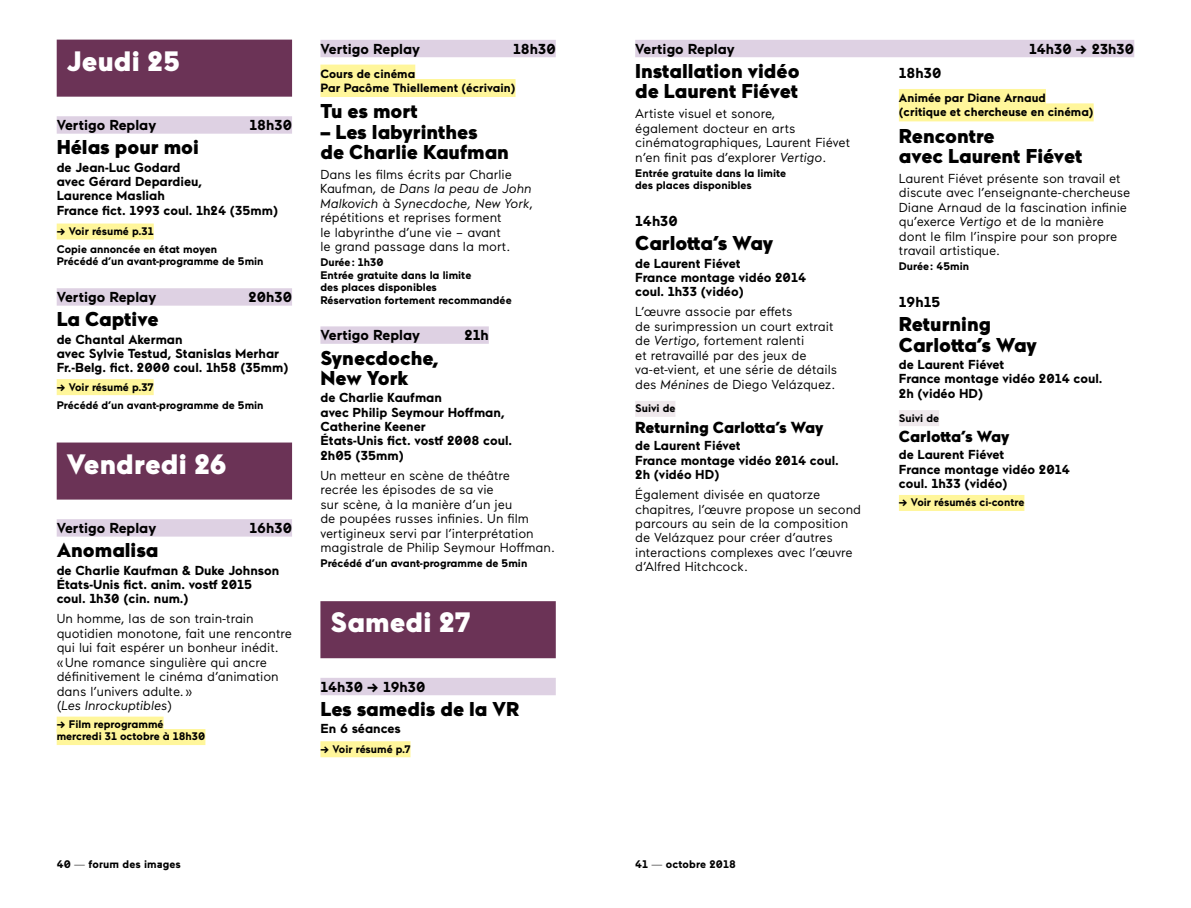
<style>
.page{position:relative;width:1191px;height:908px;background:#fff}
.page>*{position:absolute;margin:0;border:0;box-sizing:border-box;transform-origin:0 0}
.t1{font:900 28px "Maax";letter-spacing:.005em;color:#fff}
.t2{font:900 20px/20.4px "Maax";color:#000}
.t3{font:900 16px "Maax";color:#000}
.t4{font:700 14.4px "Maax";color:#000}
.t5{font:13px/14.4px "Maax";color:#000}
.t6{font:700 13px/14.4px "Maax";color:#000}
.t7{font:700 12px/14.4px "Maax";color:#000}
.t8{font:700 11px/12.4px "Maax";color:#000}
.s1{font-style:italic}
.s2{font-weight:300}
</style>
<div class="page">
<div style="left:635px;top:40px;width:499px;height:17px;background:#ded1e3"></div>
<div style="left:635px;top:400px;width:40px;height:16px;background:#efe8ec"></div>
<div style="left:899px;top:89px;width:147px;height:18px;background:#fff69b"></div>
<div style="left:899px;top:103px;width:194px;height:18px;background:#fff69b"></div>
<div style="left:899px;top:410px;width:40px;height:16px;background:#efe8ec"></div>
<div style="left:899px;top:494px;width:125px;height:16px;background:#fff69b"></div>
<div style="left:57px;top:40px;width:235px;height:57px;background:#6b3356"></div>
<div style="left:57px;top:116px;width:235px;height:18px;background:#ded1e3"></div>
<div style="left:57px;top:223px;width:97px;height:16px;background:#fff69b"></div>
<div style="left:57px;top:288px;width:235px;height:17px;background:#ded1e3"></div>
<div style="left:57px;top:379px;width:97px;height:16px;background:#fff69b"></div>
<div style="left:57px;top:442px;width:235px;height:57px;background:#6b3356"></div>
<div style="left:57px;top:519px;width:235px;height:17px;background:#ded1e3"></div>
<div style="left:57px;top:716px;width:107px;height:16px;background:#fff69b"></div>
<div style="left:57px;top:728px;width:148px;height:16px;background:#fff69b"></div>
<div style="left:320px;top:40px;width:236px;height:17px;background:#ded1e3"></div>
<div style="left:320px;top:65px;width:95px;height:18px;background:#fff69b"></div>
<div style="left:320px;top:79px;width:195px;height:18px;background:#fff69b"></div>
<div style="left:320px;top:326px;width:169px;height:17px;background:#ded1e3"></div>
<div style="left:320px;top:601px;width:236px;height:57px;background:#6b3356"></div>
<div style="left:320px;top:677px;width:236px;height:18px;background:#ded1e3"></div>
<div style="left:320px;top:741px;width:90px;height:16px;background:#fff69b"></div>
<h1 class="t1" style="left:67px;top:42px;width:114px">Jeudi 25</h1>
<p class="t4" style="left:57px;top:115px;width:101px">Vertigo Replay</p>
<p class="t4" style="left:249px;top:115px;width:44px">18h30</p>
<h2 class="t2" style="left:57px;top:136px;width:144px">Hélas pour moi</h2>
<p class="t6" style="left:57px;top:159px;width:223px">de Jean-Luc Godard<br>avec Gérard Depardieu,<br>Laurence Masliah<br>France fict. 1993 coul. 1h24 (35mm)</p>
<p class="t8" style="left:57px;top:221px;width:162px;line-height:18px">→ Voir résumé p.31<br>Copie annoncée en état moyen</p>
<p class="t8" style="left:57px;top:255px;width:208px">Précédé d’un avant-programme de 5min</p>
<p class="t4" style="left:57px;top:287px;width:101px">Vertigo Replay</p>
<p class="t4" style="left:248px;top:287px;width:45px">20h30</p>
<h2 class="t2" style="left:57px;top:308px;width:103px">La Captive</h2>
<p class="t6" style="left:57px;top:331px;width:233px">de Chantal Akerman<br>avec Sylvie Testud, Stanislas Merhar<br>Fr.-Belg. fict. 2000 coul. 1h58 (35mm)</p>
<p class="t8" style="left:57px;top:377px;width:208px;line-height:18px">→ Voir résumé p.37<br>Précédé d’un avant-programme de 5min</p>
<h1 class="t1" style="left:67px;top:445px;width:161px">Vendredi 26</h1>
<p class="t4" style="left:57px;top:518px;width:101px">Vertigo Replay</p>
<p class="t4" style="left:249px;top:518px;width:44px">16h30</p>
<h2 class="t2" style="left:57px;top:539px;width:103px">Anomalisa</h2>
<p class="t6" style="left:57px;top:562px;width:224px">de Charlie Kaufman &amp; Duke Johnson<br>États-Unis fict. anim. vostf 2015 coul. 1h30 (cin. num.)</p>
<p class="t5" style="left:57px;top:611px;width:237px">Un homme, las de son train-train quotidien monotone, fait une rencontre qui lui fait espérer un bonheur inédit.<br>« Une romance singulière qui ancre définitivement le cinéma d’animation dans l’univers adulte. »<br>(<span class="s1">Les Inrockuptibles</span>)</p>
<p class="t8" style="left:57px;top:717px;width:150px">→ Film reprogrammé mercredi 31 octobre à 18h30</p>
<p class="t4" style="left:320px;top:39px;width:101px">Vertigo Replay</p>
<p class="t4" style="left:513px;top:39px;width:44px">18h30</p>
<p class="t7" style="left:320px;top:66px;width:197px">Cours de cinéma<br>Par Pacôme Thiellement (écrivain)</p>
<h2 class="t2" style="left:320px;top:100px;width:99px">Tu es mort</h2>
<h2 class="t2" style="left:320px;top:120px;width:190px">– Les labyrinthes<br>de Charlie Kaufman</h2>
<p class="t5" style="left:320px;top:167px;width:214px">Dans les films écrits par Charlie<br>Kaufman, de <span class="s1">Dans la peau de John<br>Malkovich</span> à <span class="s1">Synecdoche, New York</span>, répétitions et reprises forment<br>le labyrinthe d’une vie – avant<br>le grand passage dans la mort.</p>
<p class="t8" style="left:320px;top:256px;width:193px">Durée : 1h30<br>Entrée gratuite dans la limite<br>des places disponibles<br>Réservation fortement recommandée</p>
<p class="t4" style="left:320px;top:325px;width:101px">Vertigo Replay</p>
<p class="t4" style="left:464px;top:325px;width:26px">21h</p>
<h2 class="t2" style="left:320px;top:346px;width:119px">Synecdoche,<br>New York</h2>
<p class="t6" style="left:320px;top:389px;width:193px">de Charlie Kaufman<br>avec Philip Seymour Hoffman,<br>Catherine Keener<br>États-Unis fict. vostf 2008 coul.<br>2h05 (35mm)</p>
<p class="t5" style="left:320px;top:467px;width:236px">Un metteur en scène de théâtre<br>recrée les épisodes de sa vie<br>sur scène, à la manière d’un jeu<br>de poupées russes infinies. Un film vertigineux servi par l’interprétation magistrale de Philip Seymour Hoffman.</p>
<p class="t8" style="left:320px;top:556px;width:208px">Précédé d’un avant-programme de 5min</p>
<h1 class="t1" style="left:331px;top:603px;width:141px">Samedi 27</h1>
<p class="t4" style="left:320px;top:676px;width:107px">14h30 → 19h30</p>
<h2 class="t2" style="left:320px;top:697px;width:201px">Les samedis de la VR</h2>
<p class="t6" style="left:320px;top:720px;width:82px">En 6 séances</p>
<p class="t8" style="left:320px;top:741px;width:92px">→ Voir résumé p.7</p>
<p class="t4" style="left:635px;top:39px;width:101px">Vertigo Replay</p>
<p class="t4" style="left:1029px;top:39px;width:107px">14h30 → 23h30</p>
<h2 class="t2" style="left:635px;top:60px;width:166px">Installation vidéo de Laurent Fiévet</h2>
<p class="t5" style="left:635px;top:106px;width:216px">Artiste visuel et sonore,<br>également docteur en arts cinématographiques, Laurent Fiévet n’en finit pas d’explorer <span class="s1">Vertigo</span>.</p>
<p class="t8" style="left:635px;top:166px;width:152px">Entrée gratuite dans la limite des places disponibles</p>
<p class="t4" style="left:635px;top:211px;width:44px">14h30</p>
<h2 class="t2" style="left:635px;top:232px;width:140px">Carlotta’s Way</h2>
<p class="t6" style="left:635px;top:255px;width:173px">de Laurent Fiévet<br>France montage vidéo 2014 coul. 1h33 (vidéo)</p>
<p class="t5" style="left:635px;top:304px;width:203px">L’œuvre associe par effets<br>de surimpression un court extrait de <span class="s1">Vertigo</span>, fortement ralenti<br>et retravaillé par des jeux de va‑et‑vient, et une série de détails des <span class="s1">Ménines</span> de Diego Velázquez.</p>
<p class="t8" style="left:635px;top:401px;width:42px">Suivi de</p>
<p class="t3" style="left:635px;top:416px;width:190px">Returning Carlotta’s Way</p>
<p class="t6" style="left:635px;top:437px;width:205px">de Laurent Fiévet<br>France montage vidéo 2014 coul.<br>2h (vidéo HD)</p>
<p class="t5" style="left:635px;top:486px;width:227px">Également divisée en quatorze chapitres, l’œuvre propose un second parcours au sein de la composition de Velázquez pour créer d’autres interactions complexes avec l’œuvre d’Alfred Hitchcock.</p>
<p class="t4" style="left:899px;top:63px;width:44px">18h30</p>
<p class="t7" style="left:899px;top:90px;width:196px">Animée par Diane Arnaud (critique et chercheuse en cinéma)</p>
<h2 class="t2" style="left:899px;top:124px;width:185px">Rencontre<br>avec Laurent Fiévet</h2>
<p class="t5" style="left:899px;top:170px;width:233px">Laurent Fiévet présente son travail et discute avec l’enseignante-chercheuse Diane Arnaud de la fascination infinie qu’exerce <span class="s1">Vertigo</span> et de la manière dont le film l’inspire pour son propre travail artistique.</p>
<p class="t8" style="left:899px;top:260px;width:72px">Durée : 45min</p>
<p class="t4" style="left:899px;top:292px;width:43px">19h15</p>
<h2 class="t2" style="left:899px;top:313px;width:139px">Returning<br>Carlotta’s Way</h2>
<p class="t6" style="left:899px;top:356px;width:205px">de Laurent Fiévet<br>France montage vidéo 2014 coul.<br>2h (vidéo HD)</p>
<p class="t8" style="left:899px;top:411px;width:42px">Suivi de</p>
<p class="t3" style="left:899px;top:426px;width:112px">Carlotta’s Way</p>
<p class="t6" style="left:899px;top:447px;width:173px">de Laurent Fiévet<br>France montage vidéo 2014 coul. 1h33 (vidéo)</p>
<p class="t8" style="left:899px;top:495px;width:127px">→ Voir résumés ci-contre</p>
<p class="t8" style="left:57px;top:857px;width:126px">40 <span class="s2">—</span> forum des images</p>
<p class="t8" style="left:635px;top:857px;width:102px">41 <span class="s2">—</span> octobre 2018</p>
</div>
